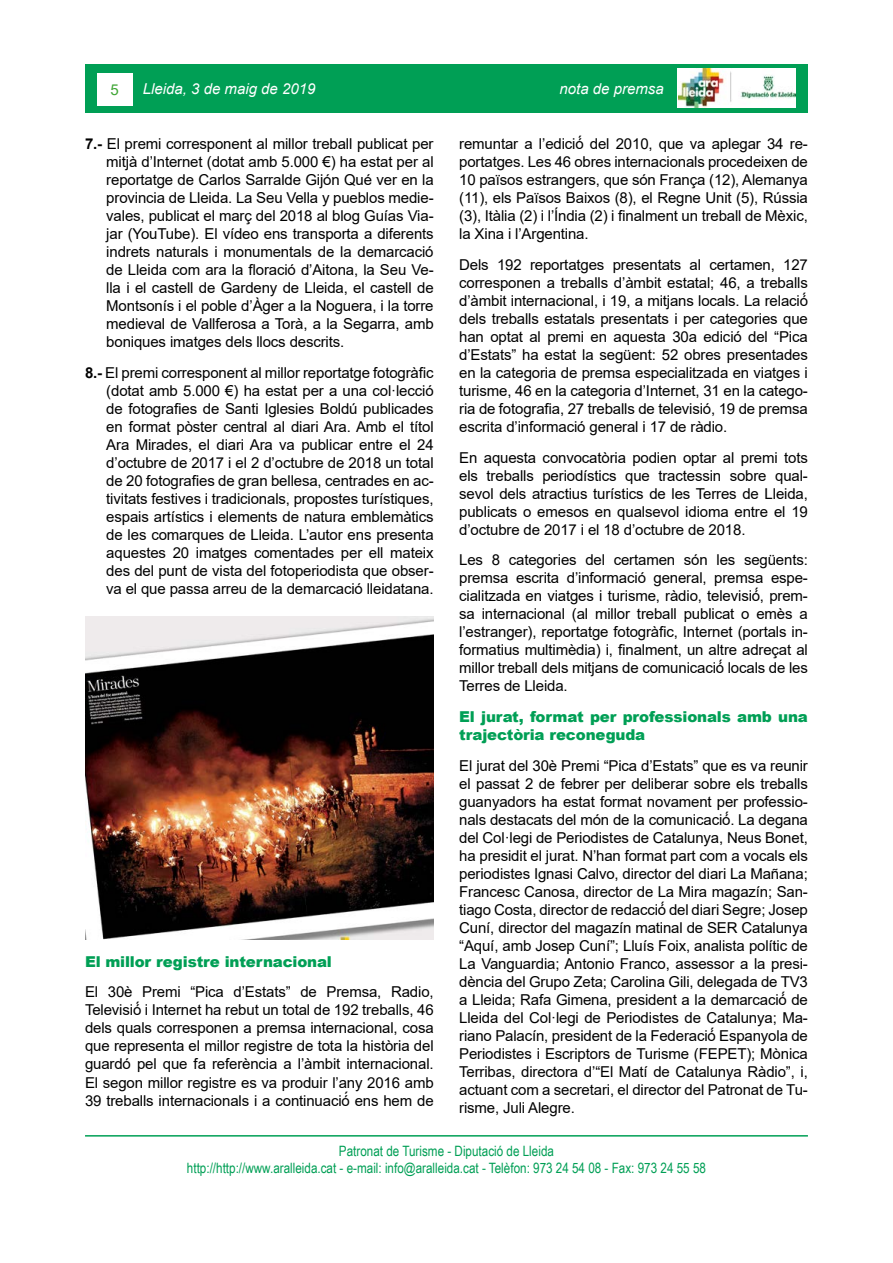
<style>
.page{position:relative;width:893px;height:1263px;background:#fff}
.page>*{position:absolute;margin:0;border:0;box-sizing:border-box;transform-origin:0 0}
.t1{font:15px/18px "Arial";letter-spacing:-.01em;color:#000;text-align:justify}
.t2{font:900 15px/18px "Arial";letter-spacing:-.01em;color:#009f55}
.t3{font:italic 15px "Arial";color:#fff}
.t4{font:15px "Arial";color:#3fa535}
.t5{font:14.25px/17.1px "Arial Narrow";color:#009f55;text-align:center}
.s1{font-weight:700}
</style>
<div class="page">
<div style="left:85px;top:64px;width:723px;height:48px;background:#009f55"></div>
<div style="left:97px;top:73px;width:35px;height:32px;background:#fff"></div>
<div style="left:678px;top:68px;width:118px;height:39px;background:#fff"></div>
<img style="left:679px;top:69px;width:116px;height:38px">
<hr style="left:85px;top:1135px;width:723px;height:1px;background:#009f55">
<img style="left:85px;top:617px;width:349px;height:323px">
<p class="t4" style="left:111px;top:79px;width:10px">5</p>
<p class="t3" style="left:143px;top:79px;width:174px">Lleida, 3 de maig de 2019</p>
<p class="t3" style="left:560px;top:79px;width:106px">nota de premsa</p>
<p class="t1" style="left:106px;top:135px;width:329px;text-indent:-21px"><span class="s1">7.-</span> El premi corresponent al millor treball publicat per mitjà d’Internet (dotat amb 5.000 €) ha estat per al reportatge de Carlos Sarralde Gijón Qué ver en la provincia de Lleida. La Seu Vella y pueblos medie&shy;vales, publicat el març del 2018 al blog Guías Via&shy;jar (YouTube). El vídeo ens transporta a diferents indrets naturals i monumentals de la demarcació de Lleida com ara la floració d’Aitona, la Seu Ve&shy;lla i el castell de Gardeny de Lleida, el castell de Montsonís i el poble d’Àger a la Noguera, i la torre medieval de Vallferosa a Torà, a la Segarra, amb boniques imatges dels llocs descrits.</p>
<p class="t1" style="left:106px;top:363px;width:329px;text-indent:-21px"><span class="s1">8.-</span> El premi corresponent al millor reportatge fotogràfic (dotat amb 5.000 €) ha estat per a una col·lecció de fotografies de Santi Iglesies Boldú publicades en format pòster central al diari Ara. Amb el títol Ara Mirades, el diari Ara va publicar entre el 24 d’octubre de 2017 i el 2 d’octubre de 2018 un total de 20 fotografies de gran bellesa, centrades en ac&shy;tivitats festives i tradicionals, propostes turístiques, espais artístics i elements de natura emblemàtics de les comarques de Lleida. L’autor ens presenta aquestes 20 imatges comentades per ell mateix des del punt de vista del fotoperiodista que obser&shy;va el que passa arreu de la demarcació lleidatana.</p>
<p class="t2" style="left:85px;top:952px;width:248px">El millor registre internacional</p>
<p class="t1" style="left:85px;top:983px;width:350px">El 30è Premi “Pica d’Estats” de Premsa, Radio, Televisió́ i Internet ha rebut un total de 192 treballs, 46 dels quals corresponen a premsa internacional, cosa que representa el millor registre de tota la història del guardó pel que fa referència a l’àmbit internacional.<br>El segon millor registre es va produir l’any 2016 amb 39 treballs internacionals i a continuació́ ens hem de</p>
<p class="t1" style="left:459px;top:135px;width:350px">remuntar a l’edició́ del 2010, que va aplegar 34 re&shy;portatges. Les 46 obres internacionals procedeixen de 10 països estrangers, que són França (12), Alemanya (11), els Països Baixos (8), el Regne Unit (5), Rússia (3), Itàlia (2) i l’Índia (2) i finalment un treball de Mèxic, la Xina i l’Argentina.</p>
<p class="t1" style="left:459px;top:255px;width:351px">Dels 192 reportatges presentats al certamen, 127 corresponen a treballs d’àmbit estatal; 46, a treballs d’àmbit internacional, i 19, a mitjans locals. La relació́ dels treballs estatals presentats i per categories que han optat al premi en aquesta 30a edició del “Pica d’Estats” ha estat la següent: 52 obres presentades en la categoria de premsa especialitzada en viatges i turisme, 46 en la categoria d’Internet, 31 en la catego&shy;ria de fotografia, 27 treballs de televisió, 19 de premsa escrita d’informació general i 17 de ràdio.</p>
<p class="t1" style="left:459px;top:448px;width:350px">En aquesta convocatòria podien optar al premi tots els treballs periodístics que tractessin sobre qual&shy;sevol dels atractius turístics de les Terres de Lleida, publicats o emesos en qualsevol idioma entre el 19 d’octubre de 2017 i el 18 d’octubre de 2018.</p>
<p class="t1" style="left:459px;top:551px;width:350px">Les 8 categories del certamen són les següents: premsa escrita d’informació general, premsa espe&shy;cialitzada en viatges i turisme, ràdio, televisió́, prem&shy;sa internacional (al millor treball publicat o emès a l’estranger), reportatge fotogràfic, Internet (portals in&shy;formatius multimèdia) i, finalment, un altre adreçat al millor treball dels mitjans de comunicació́ locals de les Terres de Lleida.</p>
<p class="t2" style="left:459px;top:707px;width:350px">El jurat, format per professionals amb una trajectòria reconeguda</p>
<p class="t1" style="left:459px;top:756px;width:350px">El jurat del 30è Premi “Pica d’Estats” que es va reunir el passat 2 de febrer per deliberar sobre els treballs guanyadors ha estat format novament per professio&shy;nals destacats del món de la comunicació́. La degana del Col·legi de Periodistes de Catalunya, Neus Bonet, ha presidit el jurat. N’han format part com a vocals els periodistes Ignasi Calvo, director del diari La Mañana; Francesc Canosa, director de La Mira magazín; San&shy;tiago Costa, director de redacció́ del diari Segre; Josep Cuní, director del magazín matinal de SER Catalunya “Aquí, amb Josep Cuní”; Lluís Foix, analista polític de La Vanguardia; Antonio Franco, assessor a la presi&shy;dència del Grupo Zeta; Carolina Gili, delegada de TV3 a Lleida; Rafa Gimena, president a la demarcació́ de Lleida del Col·legi de Periodistes de Catalunya; Ma&shy;riano Palacín, president de la Federació́ Espanyola de Periodistes i Escriptors de Turisme (FEPET); Mònica Terribas, directora d’“El Matí de Catalunya Ràdio”, i, actuant com a secretari, el director del Patronat de Tu&shy;risme, Juli Alegre.</p>
<p class="t5" style="left:187px;top:1141px;width:521px">Patronat de Turisme - Diputació de Lleida<br>http://http://www.aralleida.cat - e-mail: info@aralleida.cat - Telèfon: 973 24 54 08 - Fax: 973 24 55 58</p>
</div>
